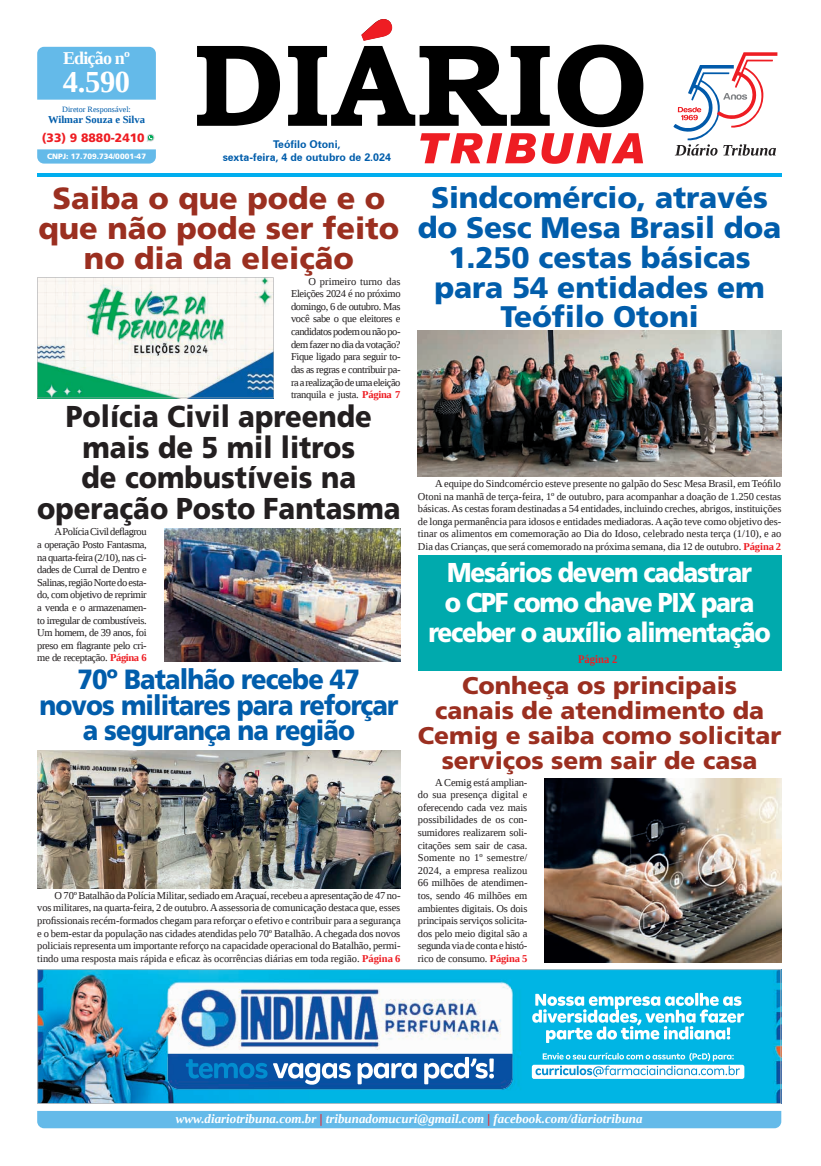
<style>
.page{position:relative;width:821px;height:1166px;background:#fff}
.page>*{position:absolute;margin:0;border:0;box-sizing:border-box;transform-origin:0 0}
.t1{font:900 30.62px/29.8px "Frutiger LT Std";color:#9b2f20;text-align:center}
.t2{font:700 30.45px "Liberation Serif";color:#fff}
.t3{font:900 30.19px/30.4px "Frutiger LT Std";color:#231f20;text-align:center;scale:.91 1}
.t4{font:900 29.75px/29.8px "Frutiger LT Std";letter-spacing:-.005em;color:#015dab;text-align:center}
.t5{font:900 27.82px/25.8px "Frutiger LT Std";letter-spacing:-.035em;color:#015dab;text-align:center;scale:.92 1}
.t6{font:900 27.3px/29.9px "Frutiger LT Std";letter-spacing:-.05em;color:#fff;text-align:center;scale:.9 1}
.t7{font:900 24.15px/25px "Frutiger LT Std";color:#9b2f20;text-align:center}
.t8{font:700 18.03px "Liberation Serif";letter-spacing:-.045em;color:#fff}
.t9{font:italic 700 12.95px "Liberation Serif";color:#fff}
.t10{font:900 12.16px "Frutiger LT Std";color:#ee1d23}
.t11{font:700 11.72px "Liberation Serif";letter-spacing:.005em;color:#ee1d23;scale:.9 1}
.t12{font:700 10.67px/12.6px "Zurich BT";color:#015dab;text-align:center}
.t13{font:700 10.59px "Liberation Serif";color:#015dab}
.t14{font:10.5px/12.6px "Liberation Serif";letter-spacing:-.015em;color:#231f20;text-align:justify}
.t15{font:8.14px "Liberation Serif";color:#015dab}
.t16{font:900 7.7px "Frutiger LT Std";color:#fff}
.s1{font-weight:700;color:#ee1d23}
.s2{color:#ee1d23}
</style>
<div class="page">
<div style="left:37px;top:1111px;width:744px;height:17px;background:#64bae9"></div>
<hr style="left:37px;top:174px;width:744px;height:3px;background:#00aeef">
<svg style="left:197px;top:26px;width:446px;height:101px"></svg>
<svg style="left:361px;top:19px;width:31px;height:22px"></svg>
<svg style="left:420px;top:133px;width:223px;height:31px"></svg>
<div style="left:37px;top:47px;width:119px;height:53px;background:#64bae9"></div>
<svg style="left:37px;top:149px;width:119px;height:15px;background:#6ebeea"></svg>
<svg style="left:147px;top:134px;width:7px;height:8px"></svg>
<div style="left:418px;top:556px;width:363px;height:115px;background:#00aaad"></div>
<img style="left:37px;top:969px;width:744px;height:135px">
<svg style="left:673px;top:52px;width:104px;height:104px"></svg>
<img style="left:37px;top:750px;width:364px;height:138px">
<img style="left:418px;top:331px;width:363px;height:145px">
<svg style="left:37px;top:277px;width:237px;height:121px"></svg>
<img style="left:164px;top:528px;width:237px;height:133px">
<img style="left:545px;top:778px;width:236px;height:184px">
<h3 class="t8" style="left:63px;top:45px;width:68px">Edição nº</h3>
<h2 class="t2" style="left:63px;top:61px;width:69px">4.590</h2>
<p class="t15" style="left:62px;top:104px;width:70px">Diretor Responsável:</p>
<p class="t13" style="left:48px;top:112px;width:99px">Wilmar Souza e Silva</p>
<p class="t10" style="left:42px;top:130px;width:104px">(33) 9 8880-2410</p>
<p class="t16" style="left:47px;top:151px;width:100px">CNPJ: 17.709.734/0001-47</p>
<p class="t12" style="left:223px;top:138px;width:170px">Teófilo Otoni,<br>sexta-feira, 4 de outubro de 2.024</p>
<h1 class="t1" style="left:38px;top:183px;width:362px">Saiba o que pode e o que não pode ser feito no dia da eleição</h1>
<p class="t14" style="left:291px;top:275px;width:111px;text-indent:17px">O primeiro turno das Eleições 2024 é no próximo domingo, 6 de outubro. Mas você sabe o que eleitores e candidatos podem ou não po&shy;dem fazer no dia da votação?<br>Fique ligado para seguir to&shy;das as regras e contribuir pa&shy;ra a realização de uma eleição tranquila e justa. <span class="s1">Página 7</span></p>
<h3 class="t3" style="left:37px;top:401px;width:401px">Polícia Civil apreende mais de 5 mil litros<br>de combustíveis na operação Posto Fantasma</h3>
<p class="t14" style="left:37px;top:525px;width:111px;text-indent:17px">A Polícia Civil deflagrou a operação Posto Fantasma, na quarta-feira (2/10), nas ci&shy;dades de Curral de Dentro e Salinas, região Norte do esta&shy;do, com objetivo de reprimir a venda e o armazenamen&shy;to irregular de combustíveis.<br>Um homem, de 39 anos, foi preso em flagrante pelo cri&shy;me de receptação. <span class="s1">Página 6</span></p>
<h3 class="t5" style="left:39px;top:666px;width:392px">70º Batalhão recebe 47 novos militares para reforçar a segurança na região</h3>
<p class="t14" style="left:37px;top:889px;width:365px;text-indent:17px">O 70º Batalhão da Polícia Militar, sediado em Araçuaí, recebeu a apresentação de 47 no&shy;vos militares, na quarta-feira, 2 de outubro. A assessoria de comunicação destaca que, esses profissionais recém-formados chegam para reforçar o efetivo e contribuir para a segurança e o bem-estar da população nas cidades atendidas pelo 70º Batalhão. A chegada dos novos policiais representa um importante reforço na capacidade operacional do Batalhão, permi&shy;tindo uma resposta mais rápida e eficaz às ocorrências diárias em toda região. <span class="s1">Página 6</span></p>
<h3 class="t4" style="left:418px;top:183px;width:365px">Sindcomércio, através do Sesc Mesa Brasil doa<br>1.250 cestas básicas para 54 entidades em<br>Teófilo Otoni</h3>
<p class="t14" style="left:418px;top:477px;width:365px;text-indent:17px">A equipe do Sindcomércio esteve presente no galpão do Sesc Mesa Brasil, em Teófilo Otoni na manhã de terça-feira, 1º de outubro, para acompanhar a doação de 1.250 cestas básicas. As cestas foram destinadas a 54 entidades, incluindo creches, abrigos, instituições de longa permanência para idosos e entidades mediadoras. A ação teve como objetivo des&shy;tinar os alimentos em comemoração ao Dia do Idoso, celebrado nesta terça (1/10), e ao Dia das Crianças, que será comemorado na próxima semana, dia 12 de outubro. <span class="s1">Página 2</span></p>
<h3 class="t6" style="left:428px;top:558px;width:382px">Mesários devem cadastrar<br>o CPF como chave PIX para receber o auxílio alimentação</h3>
<p class="t11" style="left:578px;top:651px;width:45px">Página 2</p>
<h3 class="t7" style="left:418px;top:673px;width:365px">Conheça os principais<br>canais de atendimento da<br>Cemig e saiba como solicitar serviços sem sair de casa</h3>
<p class="t14" style="left:418px;top:776px;width:111px;text-indent:17px">A Cemig está amplian&shy;do sua presença digital e oferecendo cada vez mais possibilidades de os con&shy;sumidores realizarem soli&shy;citações sem sair de casa.<br>Somente no 1º semestre/ 2024, a empresa realizou 66 milhões de atendimen&shy;tos, sendo 46 milhões em ambientes digitais. Os dois principais serviços solicita&shy;dos pelo meio digital são a segunda via de conta e histó&shy;rico de consumo. <span class="s1">Página 5</span></p>
<p class="t9" style="left:176px;top:1110px;width:468px">www.diariotribuna.com.br <span class="s2">|</span> tribunadomucuri@gmail.com <span class="s2">|</span> facebook.com/diariotribuna</p>
</div>
